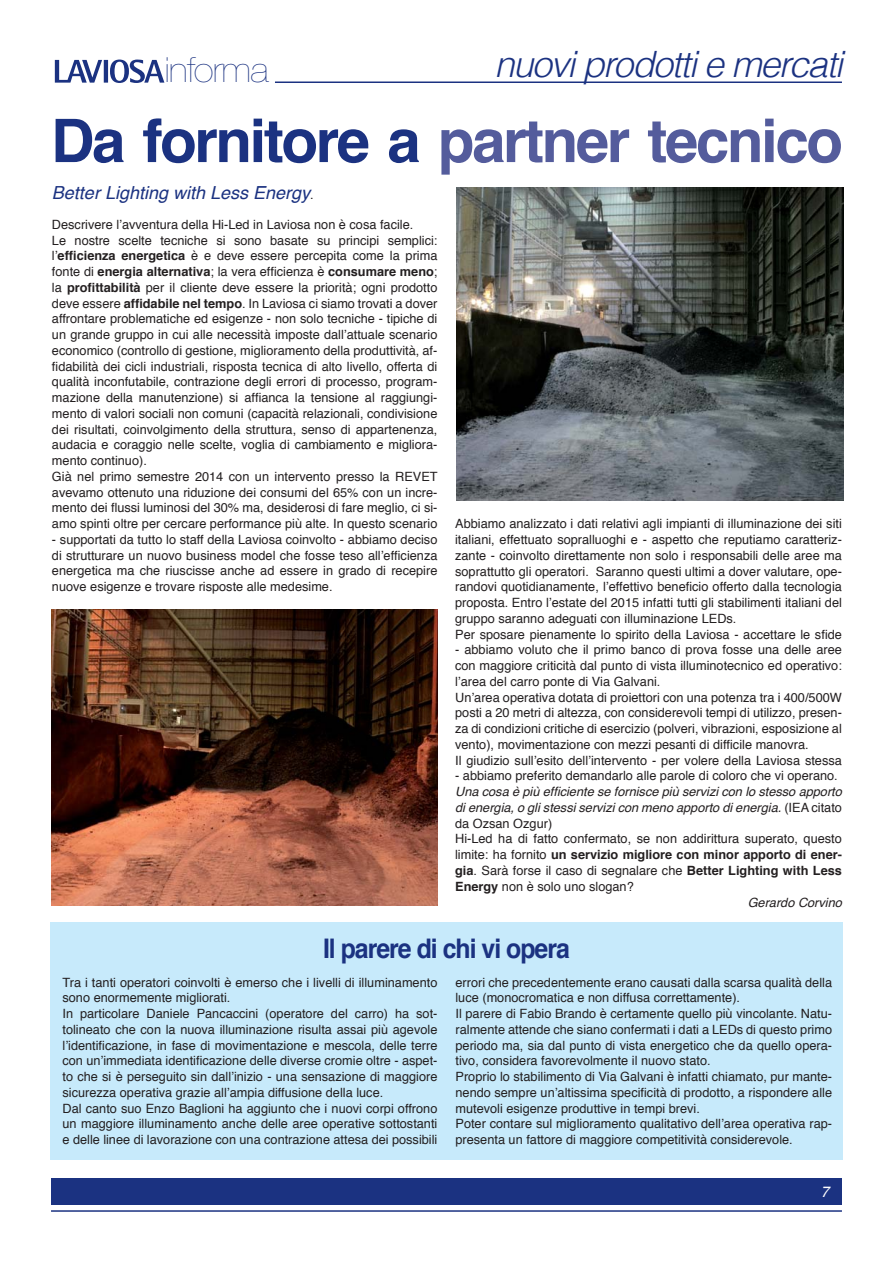
<style>
.page{position:relative;width:893px;height:1263px;background:#fff}
.page>*{position:absolute;margin:0;border:0;box-sizing:border-box;transform-origin:0 0}
.t1{font:700 60px "Helvetica";letter-spacing:-.04em;color:#545c9c}
.t2{font:italic 300 36.3px "Helvetica";letter-spacing:-.04em;color:#1b3281}
.t3{font:200 34.65px "Helvetica Neue";letter-spacing:-.025em;color:#1b3281;scale:1.1 1}
.t4{font:700 27px "Helvetica";letter-spacing:-.04em;color:#1b3281;scale:.92 1}
.t5{font:italic 18px "Helvetica";color:#1b3281}
.t6{font:italic 15px "Helvetica";color:#fff}
.t7{font:12.75px/15.8px "Helvetica";color:#231f20}
.t8{font:italic 12.75px "Helvetica";color:#231f20}
.t9{font:700 12.75px "Helvetica";color:#231f20}
.s1{color:#1b3281}
.s2{font-style:normal;font-size:12.75px;color:#231f20}
.s3{font-weight:700}
.s4{font-style:normal}
.s5{font-weight:400}
</style>
<div class="page">
<hr style="left:275px;top:81px;width:567px;height:2px;background:#1b3281">
<svg style="left:55px;top:60px;width:109px;height:23px"></svg>
<div style="left:51px;top:923px;width:792px;height:237px;background:#c7eafb"></div>
<div style="left:51px;top:1178px;width:791px;height:27px;background:#1b3281"></div>
<hr style="left:51px;top:1210px;width:791px;height:2px;background:#1b3281">
<img style="left:51px;top:610px;width:386px;height:296px">
<img style="left:456px;top:187px;width:387px;height:313px">
<h2 class="t2" style="left:494px;top:49px;width:350px">nuovi prodotti e mercati</h2>
<h1 class="t1" style="left:51px;top:116px;width:793px"><span class="s1">Da fornitore a</span> partner tecnico</h1>
<h3 class="t5" style="left:52px;top:186px;width:263px">Better Lighting with Less Energy<span class="s2">.</span></h3>
<p class="t7" style="left:52px;top:217px;width:387px">Descrivere l’avventura della Hi-Led in Laviosa non è cosa facile.<br>Le nostre scelte tecniche si sono basate su principi semplici: l’<span class="s3">efficienza energetica</span> è e deve essere percepita come la prima fonte di <span class="s3">energia alternativa</span>; la vera efficienza è <span class="s3">consumare meno</span>; la <span class="s3">profittabilità</span> per il cliente deve essere la priorità; ogni prodotto deve essere <span class="s3">affidabile nel tempo</span>. In Laviosa ci siamo trovati a dover affrontare problematiche ed esigenze - non solo tecniche - tipiche di un grande gruppo in cui alle necessità imposte dall’attuale scenario economico (controllo di gestione, miglioramento della produttività, af&shy;fidabilità dei cicli industriali, risposta tecnica di alto livello, offerta di qualità inconfutabile, contrazione degli errori di processo, program&shy;mazione della manutenzione) si affianca la tensione al raggiungi&shy;mento di valori sociali non comuni (capacità relazionali, condivisione dei risultati, coinvolgimento della struttura, senso di appartenenza, audacia e coraggio nelle scelte, voglia di cambiamento e migliora&shy;mento continuo).<br>Già nel primo semestre 2014 con un intervento presso la REVET avevamo ottenuto una riduzione dei consumi del 65% con un incre&shy;mento dei flussi luminosi del 30% ma, desiderosi di fare meglio, ci si&shy;amo spinti oltre per cercare performance più alte. In questo scenario</p>
<p class="t7" style="left:52px;top:532px;width:387px;text-align:justify">- supportati da tutto lo staff della Laviosa coinvolto - abbiamo deciso di strutturare un nuovo business model che fosse teso all’efficienza energetica ma che riuscisse anche ad essere in grado di recepire nuove esigenze e trovare risposte alle medesime.</p>
<h3 class="t3" style="left:165px;top:57px;width:96px">informa</h3>
<p class="t7" style="left:455px;top:517px;width:388px">Abbiamo analizzato i dati relativi agli impianti di illuminazione dei siti italiani, effettuato sopralluoghi e - aspetto che reputiamo caratteriz&shy;zante - coinvolto direttamente non solo i responsabili delle aree ma soprattutto gli operatori. Saranno questi ultimi a dover valutare, ope&shy;randovi quotidianamente, l’effettivo beneficio offerto dalla tecnologia proposta. Entro l’estate del 2015 infatti tutti gli stabilimenti italiani del gruppo saranno adeguati con illuminazione LEDs.<br>Per sposare pienamente lo spirito della Laviosa - accettare le sfide</p>
<p class="t7" style="left:455px;top:643px;width:388px">- abbiamo voluto che il primo banco di prova fosse una delle aree con maggiore criticità dal punto di vista illuminotecnico ed operativo: l’area del carro ponte di Via Galvani.<br>Un’area operativa dotata di proiettori con una potenza tra i 400/500W posti a 20 metri di altezza, con considerevoli tempi di utilizzo, presen&shy;za di condizioni critiche di esercizio (polveri, vibrazioni, esposizione al vento), movimentazione con mezzi pesanti di difficile manovra.<br>Il giudizio sull’esito dell’intervento - per volere della Laviosa stessa</p>
<p class="t7" style="left:455px;top:769px;width:384px">- abbiamo preferito demandarlo alle parole di coloro che vi operano.</p>
<p class="t8" style="left:455px;top:786px;width:388px">Una cosa è più efficiente se fornisce più servizi con lo stesso apporto</p>
<p class="t8" style="left:455px;top:802px;width:388px">di energia, o gli stessi servizi con meno apporto di energia. <span class="s4">(IEA citato</span></p>
<p class="t7" style="left:455px;top:816px;width:99px">da Ozsan Ozgur)</p>
<p class="t7" style="left:455px;top:832px;width:388px">Hi-Led ha di fatto confermato, se non addirittura superato, questo</p>
<p class="t9" style="left:455px;top:849px;width:388px"><span class="s5">limite: ha fornito</span> un servizio migliore con minor apporto di ener-</p>
<p class="t7" style="left:455px;top:863px;width:388px"><span class="s3">gia</span>. Sarà forse il caso di segnalare che <span class="s3">Better Lighting with Less</span></p>
<p class="t7" style="left:455px;top:879px;width:180px"><span class="s3">Energy</span> non è solo uno slogan?</p>
<p class="t8" style="left:748px;top:897px;width:96px">Gerardo Corvino</p>
<h3 class="t4" style="left:323px;top:937px;width:270px">Il parere di chi vi opera</h3>
<p class="t7" style="left:63px;top:975px;width:376px">Tra i tanti operatori coinvolti è emerso che i livelli di illuminamento sono enormemente migliorati.<br>In particolare Daniele Pancaccini (operatore del carro) ha sot&shy;tolineato che con la nuova illuminazione risulta assai più agevole l’identificazione, in fase di movimentazione e mescola, delle terre con un’immediata identificazione delle diverse cromie oltre - aspet&shy;to che si è perseguito sin dall’inizio - una sensazione di maggiore sicurezza operativa grazie all’ampia diffusione della luce.<br>Dal canto suo Enzo Baglioni ha aggiunto che i nuovi corpi offrono un maggiore illuminamento anche delle aree operative sottostanti e delle linee di lavorazione con una contrazione attesa dei possibili</p>
<p class="t7" style="left:455px;top:975px;width:378px">errori che precedentemente erano causati dalla scarsa qualità della luce (monocromatica e non diffusa correttamente).<br>Il parere di Fabio Brando è certamente quello più vincolante. Natu&shy;ralmente attende che siano confermati i dati a LEDs di questo primo periodo ma, sia dal punto di vista energetico che da quello opera&shy;tivo, considera favorevolmente il nuovo stato.<br>Proprio lo stabilimento di Via Galvani è infatti chiamato, pur mante&shy;nendo sempre un’altissima specificità di prodotto, a rispondere alle mutevoli esigenze produttive in tempi brevi.<br>Poter contare sul miglioramento qualitativo dell’area operativa rap&shy;presenta un fattore di maggiore competitività considerevole.</p>
<p class="t6" style="left:821px;top:1185px;width:10px">7</p>
</div>
